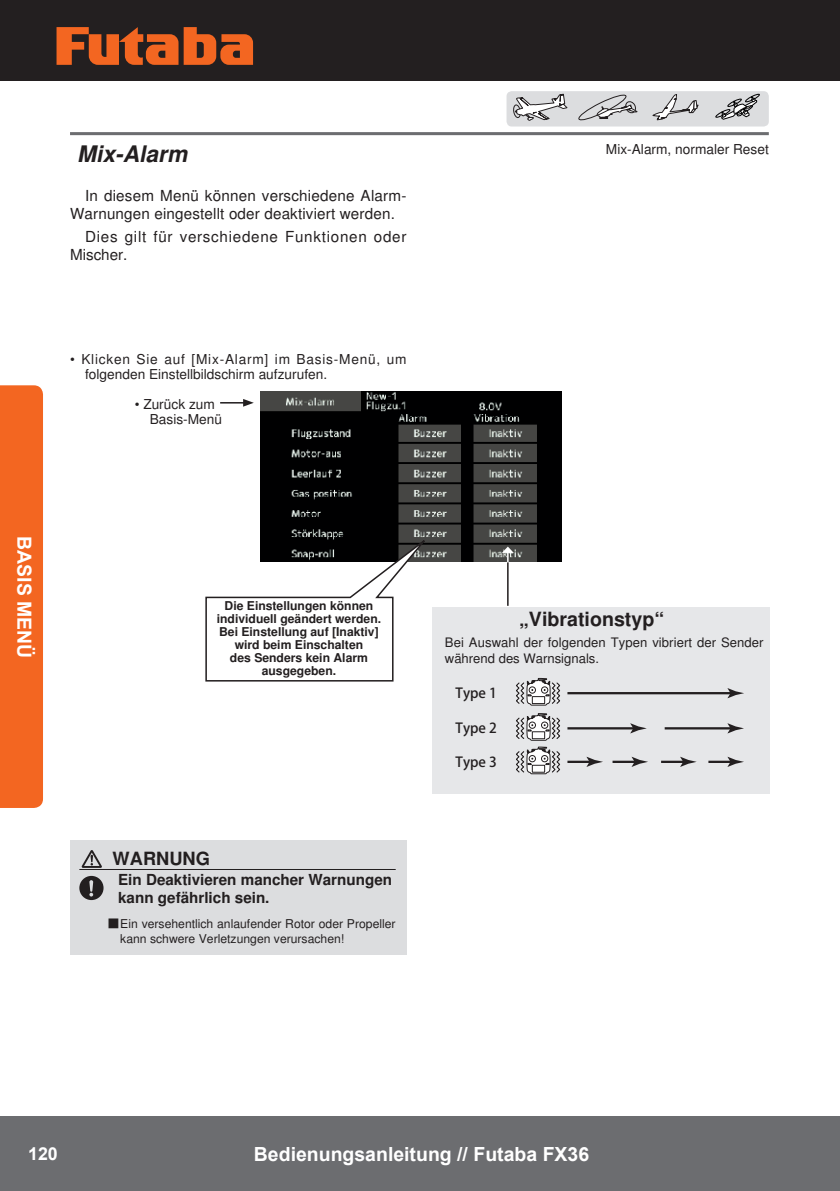
<style>
.page{position:relative;width:840px;height:1191px;background:#fff}
.page>*{position:absolute;margin:0;border:0;box-sizing:border-box;transform-origin:0 0}
.t1{font:italic 700 22.8px "Nimbus San LOT";color:#231f20}
.t2{font:700 19.6px "Nimbus San LOT";color:#231f20}
.t3{font:700 19.4px "Arial";color:#fff}
.t4{font:700 18.2px "Nimbus San LOT";color:#231f20}
.t5{font:700 17.8px "Arial";color:#fff}
.t6{font:15.2px/18.2px "Nimbus San LOT";letter-spacing:.015em;color:#231f20}
.t7{font:700 15.2px/18.2px "Nimbus San LOT";color:#231f20}
.t8{font:15.2px/18.2px "Nimbus San LOT";letter-spacing:.045em;color:#231f20}
.t9{font:500 13.8px "Koz Go Pro";color:#231f20}
.t10{font:13.6px/15.2px "Nimbus San LOT";color:#231f20}
.t11{font:13px/16.4px "Nimbus San LOT";letter-spacing:.005em;color:#231f20}
.t12{font:700 12.2px/13px "Nimbus San LOT";color:#231f20;text-align:center}
.t13{font:12.2px/15.2px "Nimbus San LOT";color:#231f20}
.s1{font-family:"Koz Go Pro";font-weight:300}
</style>
<div class="page">
<div style="left:0;top:1116px;width:839px;height:75px;background:#6c6d70"></div>
<div style="left:0;top:385px;width:43px;height:423px;background:#f36621"></div>
<div style="left:0;top:0;width:839px;height:81px;background:#231f20"></div>
<svg style="left:56px;top:27px;width:197px;height:38px"></svg>
<div style="left:70px;top:840px;width:336px;height:115px;background:#dcdddf"></div>
<img style="left:260px;top:391px;width:301px;height:171px">
<svg style="left:205px;top:531px;width:229px;height:151px"></svg>
<hr style="left:507px;top:562px;width:1px;height:44px;background:#231f20">
<svg style="left:501px;top:546px;width:12px;height:16px"></svg>
<svg style="left:220px;top:399px;width:34px;height:8px"></svg>
<hr style="left:79px;top:869px;width:316px;height:1px;background:#231f20">
<svg style="left:79px;top:876px;width:24px;height:24px"></svg>
<svg style="left:82px;top:850px;width:20px;height:18px"></svg>
<hr style="left:70px;top:132px;width:698px;height:3px;background:#6c6d70">
<div style="left:506px;top:91px;width:262px;height:35px;background:#dcdddf;border-radius:5px"></div>
<svg style="left:513px;top:93px;width:54px;height:28px"></svg>
<svg style="left:578px;top:94px;width:59px;height:27px"></svg>
<svg style="left:652px;top:94px;width:46px;height:27px"></svg>
<svg style="left:715px;top:94px;width:44px;height:26px"></svg>
<div style="left:432px;top:607px;width:337px;height:186px;background:#e6e7e9"></div>
<hr style="left:567px;top:692px;width:165px;height:2px;background:#231f20">
<svg style="left:727px;top:688px;width:16px;height:10px"></svg>
<hr style="left:567px;top:727px;width:68px;height:2px;background:#231f20">
<svg style="left:630px;top:723px;width:16px;height:10px"></svg>
<hr style="left:664px;top:727px;width:68px;height:2px;background:#231f20">
<svg style="left:727px;top:723px;width:16px;height:10px"></svg>
<hr style="left:567px;top:760px;width:24px;height:3px;background:#231f20">
<svg style="left:586px;top:756px;width:17px;height:11px"></svg>
<hr style="left:612px;top:760px;width:24px;height:3px;background:#231f20">
<svg style="left:631px;top:756px;width:17px;height:11px"></svg>
<hr style="left:660px;top:760px;width:25px;height:3px;background:#231f20">
<svg style="left:679px;top:756px;width:17px;height:11px"></svg>
<hr style="left:708px;top:760px;width:24px;height:3px;background:#231f20">
<svg style="left:727px;top:756px;width:16px;height:11px"></svg>
<svg style="left:516px;top:677px;width:44px;height:97px"></svg>
<h1 class="t1" style="left:77px;top:140px;width:117px">Mix-Alarm</h1>
<p class="t10" style="left:605px;top:142px;width:164px">Mix-Alarm, normaler Reset</p>
<p class="t6" style="left:70px;top:187px;width:338px;text-indent:15px">In diesem Menü können verschiedene Alarm-<br>Warnungen eingestellt oder deaktiviert werden.</p>
<p class="t8" style="left:70px;top:228px;width:338px;text-indent:15px">Dies gilt für verschiedene Funktionen oder<br>Mischer.</p>
<p class="t10" style="left:85px;top:351px;width:323px;text-indent:-15px">• Klicken Sie auf [Mix-Alarm] im Basis-Menü, um folgenden Einstellbildschirm aufzurufen.</p>
<h3 class="t3" style="left:37px;top:536px;width:124px;rotate:90deg">BASIS MENÜ</h3>
<p class="t10" style="left:150px;top:396px;width:74px;text-indent:-15px">• Zurück zum<br>Basis-Menü</p>
<p class="t12" style="left:217px;top:600px;width:166px">Die Einstellungen können individuell geändert werden.<br>Bei Einstellung auf [Inaktiv] wird beim Einschalten<br>des Senders kein Alarm ausgegeben.</p>
<h3 class="t4" style="left:112px;top:848px;width:99px">WARNUNG</h3>
<p class="t7" style="left:118px;top:871px;width:275px">Ein Deaktivieren mancher Warnungen kann gefährlich sein.</p>
<p class="t13" style="left:120px;top:916px;width:277px;text-indent:-13px"><span class="s1">■</span>Ein versehentlich anlaufender Rotor oder Propeller kann schwere Verletzungen verursachen!</p>
<h2 class="t2" style="left:519px;top:607px;width:146px">„Vibrationstyp“</h2>
<p class="t11" style="left:444px;top:634px;width:320px">Bei Auswahl der folgenden Typen vibriert der Sender während des Warnsignals.</p>
<p class="t9" style="left:455px;top:683px;width:43px">Type 1</p>
<p class="t9" style="left:455px;top:719px;width:43px">Type 2</p>
<p class="t9" style="left:455px;top:752px;width:43px">Type 3</p>
<h3 class="t5" style="left:28px;top:1141px;width:31px">120</h3>
<h3 class="t3" style="left:254px;top:1141px;width:336px">Bedienungsanleitung // Futaba FX36</h3>
</div>
